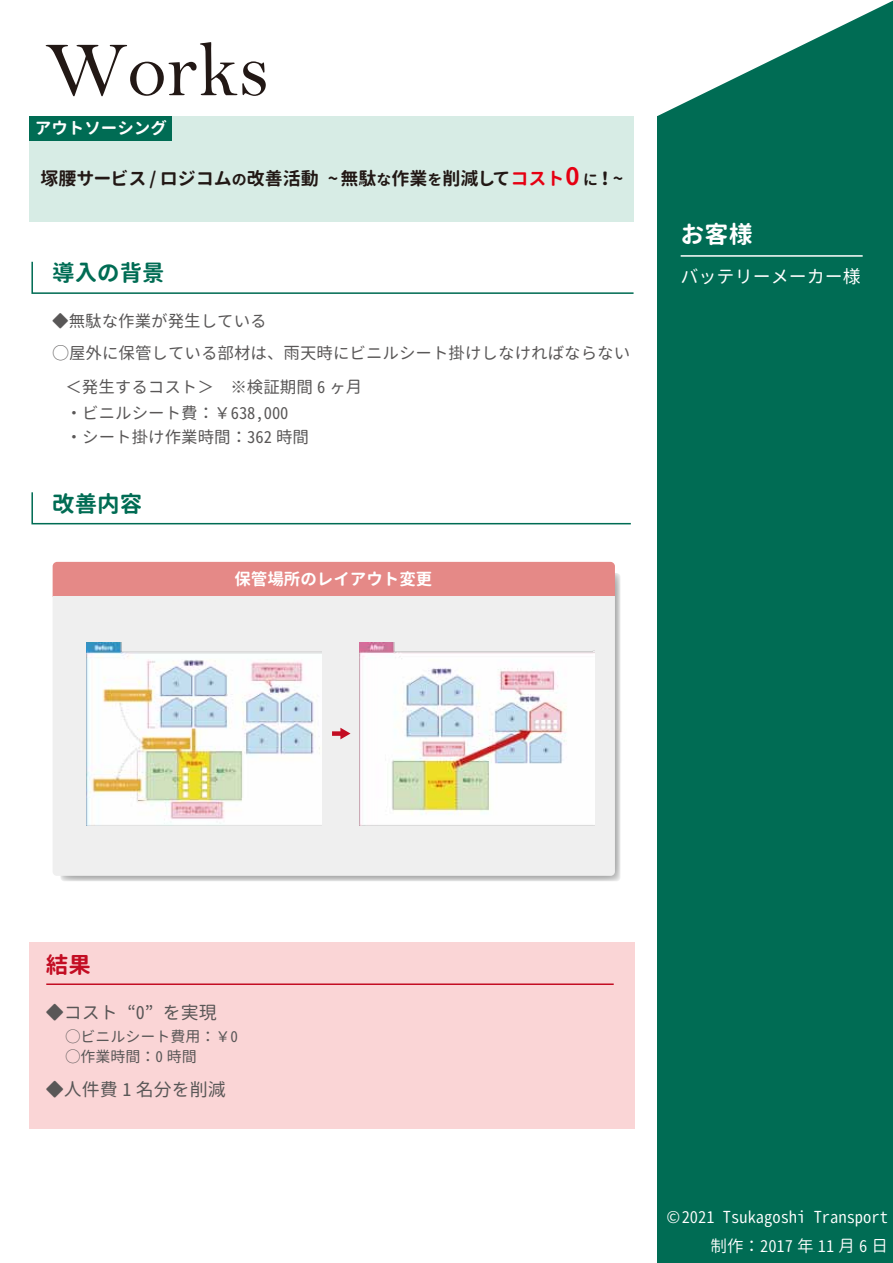
<style>
.page{position:relative;width:893px;height:1263px;background:#fff}
.page>*{position:absolute;margin:0;border:0;box-sizing:border-box;transform-origin:0 0}
.t1{font:24px "Gen Jyuu Gothic Monospace Bold";color:#fff}
.t2{font:22.5px "Gen Jyuu Gothic Monospace Bold";color:#006c54}
.t3{font:22.5px "Gen Jyuu Gothic Monospace Bold";color:#c30d23}
.t4{font:700 18px "Gen Jyuu Gothic";color:#221815}
.t5{font:18px "Gen Jyuu Gothic Monospace Regular";color:#595757}
.t6{font:18px "Gen Jyuu Gothic Monospace Regular";color:#fff}
.t7{font:16.5px/32.1px "Gen Jyuu Gothic Monospace Regular";color:#595757}
.t8{font:16.5px/28.8px "Gen Jyuu Gothic Monospace Normal";color:#fff;text-align:right}
.t9{font:16.5px "Gen Jyuu Gothic Monospace Bold";color:#fff}
.t10{font:15px/20.2px "Gen Jyuu Gothic Monospace Regular";color:#595757}
.s1{font-size:15px}
.s2{color:#e60012}
.s3{font-size:24px;color:#e60012}
</style>
<div class="page">
<svg style="left:60px;top:573px;width:560px;height:308px;background:#c4c5c5"></svg>
<div style="left:53px;top:562px;width:562px;height:34px;background:#e58987"></div>
<div style="left:53px;top:596px;width:562px;height:280px;background:#efefef"></div>
<div style="left:657px;top:116px;width:236px;height:1147px;background:#006c54"></div>
<svg style="left:657px;top:1px;width:236px;height:115px"></svg>
<div style="left:29px;top:116px;width:605px;height:106px;background:#d7ece5"></div>
<svg style="left:31px;top:261px;width:603px;height:33px"></svg>
<svg style="left:31px;top:492px;width:600px;height:33px"></svg>
<div style="left:29px;top:942px;width:606px;height:186px;background:#fad5d6"></div>
<hr style="left:46px;top:983px;width:568px;height:2px;background:#c30d23">
<svg style="left:46px;top:42px;width:220px;height:54px"></svg>
<hr style="left:681px;top:255px;width:182px;height:2px;background:#fff">
<div style="left:29px;top:116px;width:143px;height:24px;background:#006c54"></div>
<img style="left:87px;top:642px;width:235px;height:183px">
<img style="left:360px;top:642px;width:234px;height:183px">
<div style="left:332px;top:731px;width:10px;height:5px;background:#c30d23"></div>
<svg style="left:340px;top:728px;width:10px;height:11px"></svg>
<p class="t9" style="left:35px;top:116px;width:133px">アウトソーシング</p>
<p class="t4" style="left:41px;top:165px;width:584px">塚腰サービス / ロジコム<span class="s1">の</span>改善活動 ~無駄<span class="s1">な</span>作業<span class="s1">を</span>削減して<span class="s2">コスト</span><span class="s3">0</span> <span class="s1">に</span>！~</p>
<h2 class="t2" style="left:52px;top:256px;width:114px">導入の背景</h2>
<p class="t7" style="left:52px;top:304px;width:579px">◆無駄な作業が発生している<br>◯屋外に保管している部材は、雨天時にビニルシート掛けしなければならない</p>
<p class="t7" style="left:65px;top:374px;width:298px;line-height:26.2px">＜発生するコスト＞　※検証期間 6 ヶ月・ビニルシート費：￥638,000</p>
<p class="t7" style="left:66px;top:421px;width:245px">・シート掛け作業時間：362 時間</p>
<h2 class="t2" style="left:52px;top:487px;width:92px">改善内容</h2>
<p class="t9" style="left:234px;top:567px;width:200px">保管場所のレイアウト変更</p>
<h1 class="t1" style="left:681px;top:217px;width:73px">お客様</h1>
<p class="t6" style="left:681px;top:264px;width:181px">バッテリーメーカー様</p>
<h2 class="t3" style="left:46px;top:948px;width:46px">結果</h2>
<p class="t5" style="left:46px;top:1000px;width:172px">◆コスト “0”を実現</p>
<p class="t10" style="left:65px;top:1026px;width:174px">◯ビニルシート費用：￥0 ◯作業時間：0 時間</p>
<p class="t5" style="left:46px;top:1076px;width:181px">◆人件費 1 名分を削減</p>
<p class="t8" style="left:665px;top:1202px;width:224px">©2021 Tsukagoshi Transport制作：2017 年 11 月 6 日</p>
</div>
